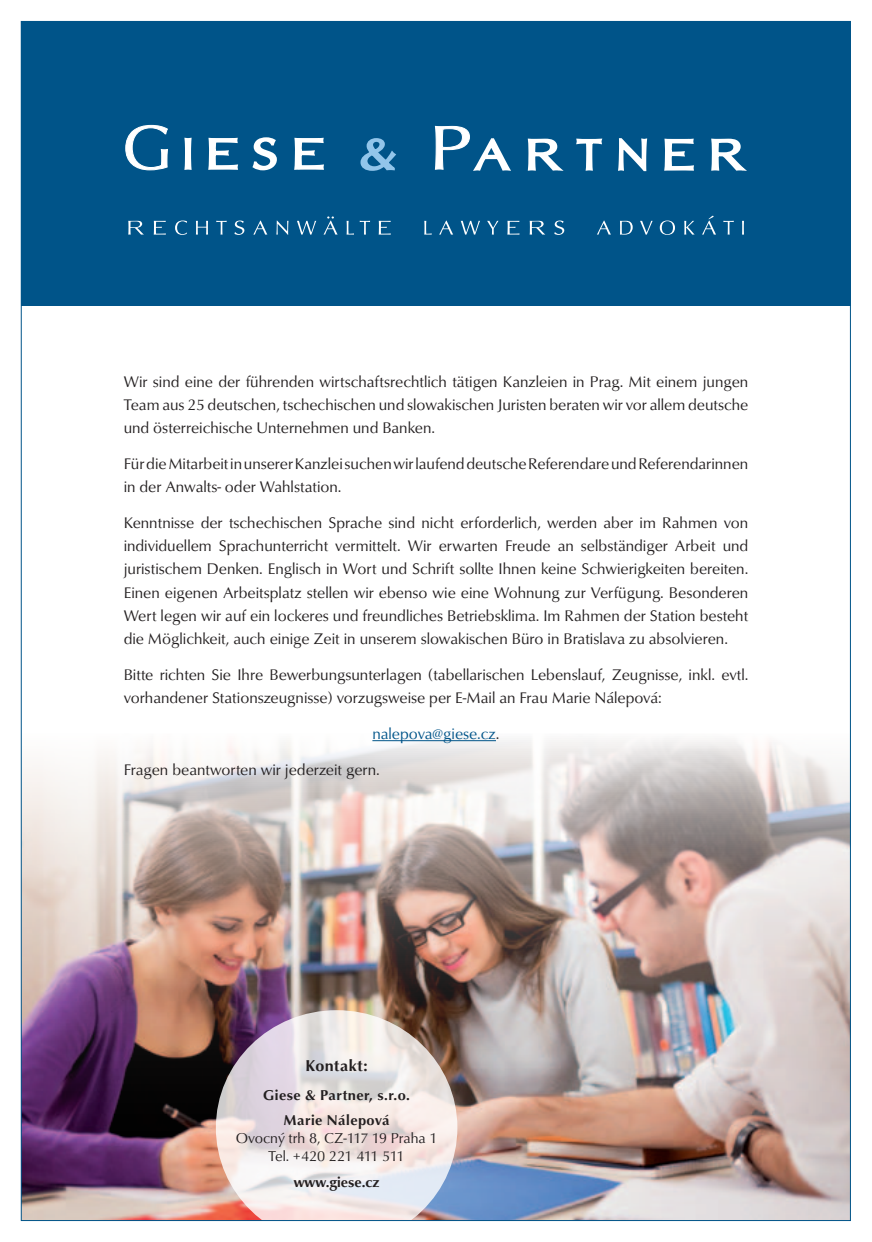
<style>
.page{position:relative;width:872px;height:1242px;background:#fff}
.page>*{position:absolute;margin:0;border:0;box-sizing:border-box;transform-origin:0 0}
.t1{font:700 16.05px "URW Classico TCE";letter-spacing:.03em;color:#231f20}
.t2{font:15.75px/23.2px "URW Classico TCE";color:#231f20;text-align:justify}
.t3{font:15.75px "URW Classico TCE";color:#005489}
.t4{font:14.55px/18.1px "URW Classico TCE";color:#231f20;text-align:center}
.t5{font:700 14.55px/25.2px "URW Classico TCE";letter-spacing:.03em;color:#231f20;text-align:center}
.t6{font:700 14.55px "URW Classico TCE";color:#231f20}
.s1{color:#231f20}
</style>
<div class="page">
<img style="left:23px;top:740px;width:825px;height:478px">
<div style="left:21px;top:21px;width:829px;height:285px;background:#005489"></div>
<svg style="left:125px;top:124px;width:43px;height:47px"></svg>
<svg style="left:184px;top:137px;width:8px;height:33px"></svg>
<svg style="left:208px;top:137px;width:30px;height:33px"></svg>
<svg style="left:252px;top:137px;width:25px;height:34px"></svg>
<svg style="left:294px;top:137px;width:30px;height:33px"></svg>
<svg style="left:360px;top:138px;width:36px;height:33px"></svg>
<svg style="left:434px;top:125px;width:77px;height:46px"></svg>
<svg style="left:527px;top:138px;width:37px;height:33px"></svg>
<svg style="left:576px;top:138px;width:27px;height:33px"></svg>
<svg style="left:618px;top:138px;width:30px;height:34px"></svg>
<svg style="left:664px;top:138px;width:30px;height:33px"></svg>
<svg style="left:711px;top:138px;width:36px;height:33px"></svg>
<svg style="left:128px;top:221px;width:16px;height:14px"></svg>
<svg style="left:154px;top:221px;width:12px;height:14px"></svg>
<svg style="left:175px;top:220px;width:12px;height:15px"></svg>
<svg style="left:196px;top:221px;width:12px;height:14px"></svg>
<svg style="left:216px;top:221px;width:11px;height:14px"></svg>
<svg style="left:234px;top:220px;width:10px;height:15px"></svg>
<svg style="left:253px;top:221px;width:14px;height:14px"></svg>
<svg style="left:276px;top:220px;width:12px;height:15px"></svg>
<svg style="left:297px;top:221px;width:19px;height:14px"></svg>
<svg style="left:323px;top:216px;width:14px;height:19px"></svg>
<svg style="left:346px;top:221px;width:8px;height:14px"></svg>
<svg style="left:360px;top:221px;width:10px;height:14px"></svg>
<svg style="left:379px;top:221px;width:12px;height:14px"></svg>
<svg style="left:424px;top:221px;width:8px;height:14px"></svg>
<svg style="left:439px;top:221px;width:14px;height:14px"></svg>
<svg style="left:461px;top:221px;width:19px;height:14px"></svg>
<svg style="left:487px;top:221px;width:11px;height:14px"></svg>
<svg style="left:507px;top:221px;width:12px;height:14px"></svg>
<svg style="left:529px;top:221px;width:16px;height:14px"></svg>
<svg style="left:554px;top:220px;width:10px;height:15px"></svg>
<svg style="left:597px;top:221px;width:14px;height:14px"></svg>
<svg style="left:620px;top:221px;width:12px;height:14px"></svg>
<svg style="left:640px;top:221px;width:12px;height:14px"></svg>
<svg style="left:660px;top:220px;width:15px;height:15px"></svg>
<svg style="left:684px;top:221px;width:10px;height:14px"></svg>
<svg style="left:702px;top:216px;width:14px;height:19px"></svg>
<svg style="left:723px;top:221px;width:11px;height:14px"></svg>
<svg style="left:742px;top:221px;width:2px;height:14px"></svg>
<svg style="left:216px;top:1010px;width:241px;height:212px;background:#d7cbcd"></svg>
<hr style="left:372px;top:740px;width:124px;height:1px;background:#005489">
<p class="t2" style="left:124px;top:370px;width:626px">Wir sind eine der führenden wirtschaftsrechtlich tätigen Kanzleien in Prag. Mit einem jungen Team aus 25 deutschen, tschechischen und slowakischen Juristen beraten wir vor allem deutsche und österreichische Unternehmen und Banken.</p>
<p class="t2" style="left:124px;top:452px;width:626px">Für die Mitarbeit in unserer Kanzlei suchen wir laufend deutsche Referendare und Referendarinnen in der Anwalts- oder Wahlstation.</p>
<p class="t2" style="left:124px;top:511px;width:626px">Kenntnisse der tschechischen Sprache sind nicht erforderlich, werden aber im Rahmen von individuellem Sprachunterricht vermittelt. Wir erwarten Freude an selbständiger Arbeit und juristischem Denken. Englisch in Wort und Schrift sollte Ihnen keine Schwierigkeiten bereiten.<br>Einen eigenen Arbeitsplatz stellen wir ebenso wie eine Wohnung zur Verfügung. Besonderen Wert legen wir auf ein lockeres und freundliches Betriebsklima. Im Rahmen der Station besteht die Möglichkeit, auch einige Zeit in unserem slowakischen Büro in Bratislava zu absolvieren.</p>
<p class="t2" style="left:124px;top:663px;width:626px">Bitte richten Sie Ihre Bewerbungsunterlagen (tabellarischen Lebenslauf, Zeugnisse, inkl. evtl. vorhandener Stationszeugnisse) vorzugsweise per E-Mail an Frau Marie Nálepová:</p>
<p class="t3" style="left:372px;top:723px;width:129px">nalepova@giese.cz<span class="s1">.</span></p>
<p class="t2" style="left:124px;top:758px;width:258px">Fragen beantworten wir jederzeit gern.</p>
<p class="t1" style="left:305px;top:1055px;width:64px">Kontakt:</p>
<p class="t5" style="left:263px;top:1082px;width:148px">Giese &amp; Partner, s.r.o.<br>Marie Nálepová</p>
<p class="t4" style="left:236px;top:1129px;width:203px">Ovocný trh 8, CZ-117 19 Praha 1<br>Tel. +420 221 411 511</p>
<p class="t6" style="left:294px;top:1173px;width:87px">www.giese.cz</p>
</div>
